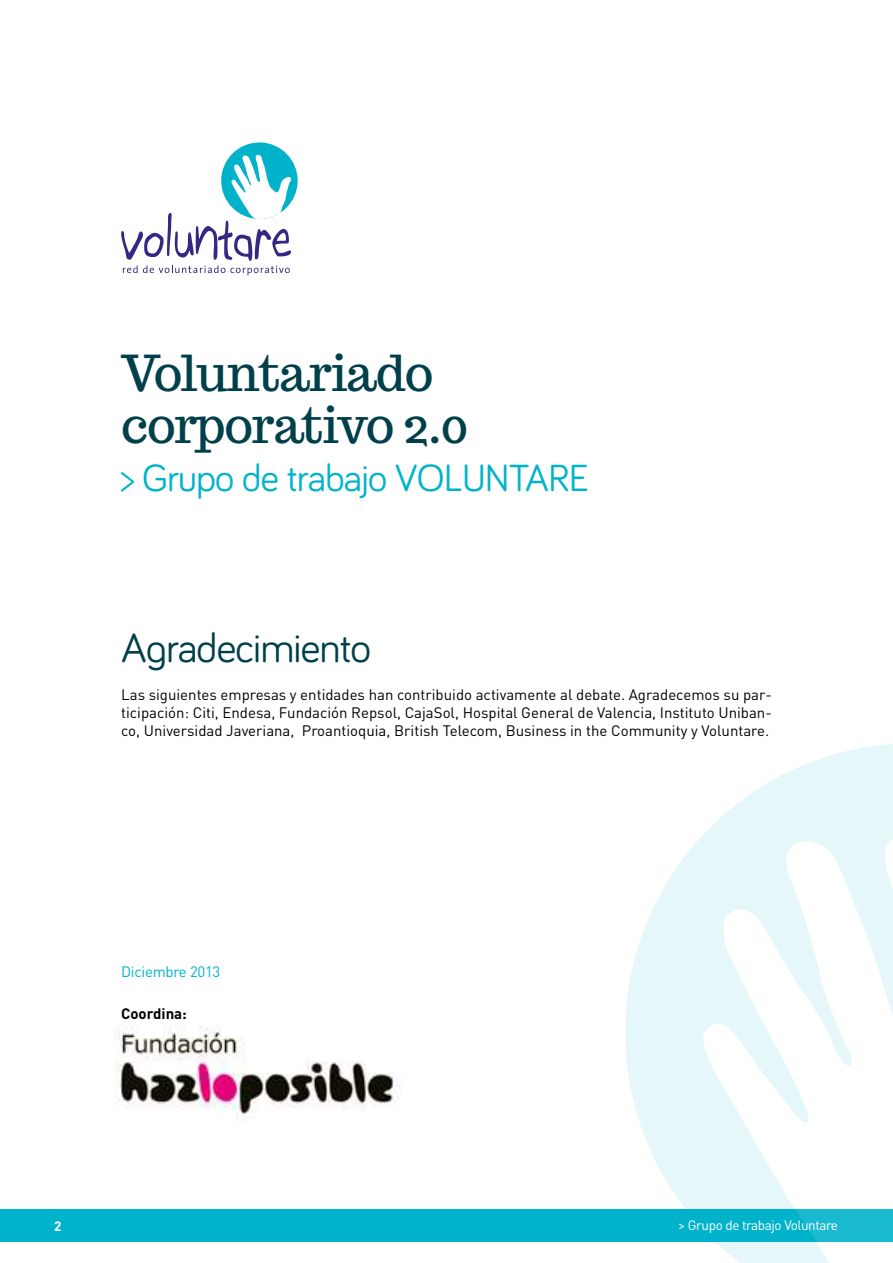
<style>
.page{position:relative;width:893px;height:1263px;background:#fff}
.page>*{position:absolute;margin:0;border:0;box-sizing:border-box;transform-origin:0 0}
.t1{font:49.5px/52.5px "Trocchi";letter-spacing:-.02em;color:#00404a}
.t2{font:42px "Bariol";letter-spacing:-.02em;color:#00404a}
.t3{font:39px "Bariol";letter-spacing:-.02em;color:#00b3cb}
.t4{font:15px/18px "DIN";color:#000;text-align:justify}
.t5{font:15px "DIN";letter-spacing:-.02em;color:#00b3cb}
.t6{font:700 15px "DIN";color:#000}
.t7{font:13.5px "DIN";letter-spacing:-.03em;color:#fff}
.t8{font:700 13.5px "DIN";color:#fff}
</style>
<div class="page">
<div style="left:0;top:1209px;width:893px;height:33px;background:#00b3cb"></div>
<svg style="left:625px;top:744px;width:268px;height:465px;fill:#e6f7f9"></svg>
<svg style="left:703px;top:833px;width:190px;height:430px"></svg>
<div style="left:221px;top:142px;width:77px;height:77px;background:#00b3cb;border-radius:50%"></div>
<svg style="left:121px;top:154px;width:170px;height:122px"></svg>
<img style="left:115px;top:1025px;width:285px;height:94px">
<h1 class="t1" style="left:121px;top:346px;width:348px">Voluntariado corporativo 2.0</h1>
<h3 class="t3" style="left:121px;top:451px;width:469px">&gt; Grupo de trabajo VOLUNTARE</h3>
<h2 class="t2" style="left:121px;top:619px;width:251px">Agradecimiento</h2>
<p class="t4" style="left:121px;top:686px;width:652px">Las siguientes empresas y entidades han contribuido activamente al debate. Agradecemos su par&shy;ticipación: Citi, Endesa, Fundación Repsol, CajaSol, Hospital General de Valencia, Instituto Uniban&shy;co, Universidad Javeriana, Proantioquia, British Telecom, Business in the Community y Voluntare.</p>
<p class="t5" style="left:121px;top:963px;width:101px">Diciembre 2013</p>
<p class="t6" style="left:121px;top:1003px;width:67px">Coordina:</p>
<p class="t8" style="left:54px;top:1217px;width:9px">2</p>
<p class="t7" style="left:678px;top:1217px;width:161px">&gt; Grupo de trabajo Voluntare</p>
</div>
